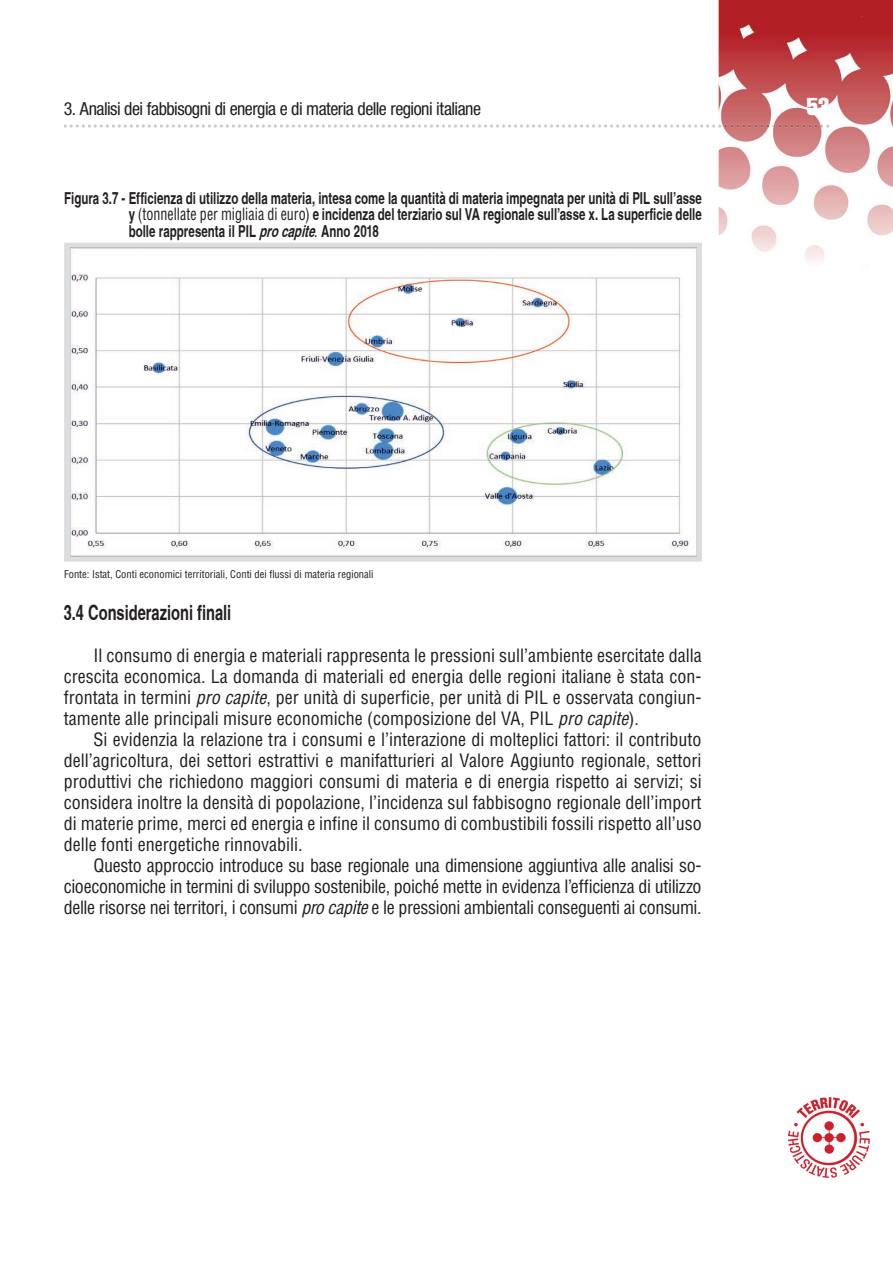
<style>
.page{position:relative;width:893px;height:1263px;background:#fff}
.page>*{position:absolute;margin:0;border:0;box-sizing:border-box;transform-origin:0 0}
.t1{font:24px "Helvetica LT Std Comp";color:#fff}
.t2{font:700 condensed 21px "Helvetica";color:#231f20;scale:.85 1}
.t3{font:condensed 18px/21px "Helvetica LT Std";color:#231f20;text-align:justify}
.t4{font:condensed 18px "Helvetica Neue LT Std";letter-spacing:-.03em;color:#231f20}
.t5{font:700 condensed 16.5px/16.5px "Helvetica";letter-spacing:.005em;color:#231f20;text-align:justify;scale:.85 1}
.t6{font:condensed 10.5px "Helvetica LT Std";color:#231f20}
.s1{font-family:"Helvetica LT Std";font-weight:400}
.s2{font-style:italic}
</style>
<div class="page">
<img style="left:719px;top:0;width:174px;height:262px">
<img style="left:724px;top:125px;width:99px;height:3px">
<svg style="left:64px;top:125px;width:657px;height:3px"></svg>
<img style="left:789px;top:1097px;width:80px;height:81px">
<svg style="left:64px;top:243px;width:638px;height:319px;background:#d9d9dc"></svg>
<img style="left:70px;top:248px;width:627px;height:308px">
<p class="t4" style="left:64px;top:98px;width:419px">3. Analisi dei fabbisogni di energia e di materia delle regioni italiane</p>
<h1 class="t1" style="left:807px;top:91px;width:24px">53</h1>
<p class="t5" style="left:129px;top:189px;width:676px;text-indent:-65px">Figura 3.7 - Efficienza di utilizzo della materia, intesa come la quantità di materia impegnata per unità di PIL sull’asse y <span class="s1">(tonnellate per migliaia di euro)</span> e incidenza del terziario sul VA regionale sull’asse x. La superficie delle bolle rappresenta il PIL <span class="s2">procapite</span><span class="s1">.</span> Anno 2018</p>
<p class="t6" style="left:64px;top:567px;width:311px">Fonte: Istat, Conti economici territoriali, Conti dei flussi di materia regionali</p>
<p class="t2" style="left:64px;top:599px;width:199px">3.4 Considerazioni finali</p>
<p class="t3" style="left:64px;top:645px;width:639px;text-indent:30px">Il consumo di energia e materiali rappresenta le pressioni sull’ambiente esercitate dalla crescita economica. La domanda di materiali ed energia delle regioni italiane è stata con&shy;frontata in termini <span class="s2">pro capite</span>, per unità di superficie, per unità di PIL e osservata congiun&shy;tamente alle principali misure economiche (composizione del VA, PIL <span class="s2">pro capite</span>).</p>
<p class="t3" style="left:64px;top:729px;width:639px;text-indent:30px">Si evidenzia la relazione tra i consumi e l’interazione di molteplici fattori: il contributo dell’agricoltura, dei settori estrattivi e manifatturieri al Valore Aggiunto regionale, settori produttivi che richiedono maggiori consumi di materia e di energia rispetto ai servizi; si considera inoltre la densità di popolazione, l’incidenza sul fabbisogno regionale dell’import di materie prime, merci ed energia e infine il consumo di combustibili fossili rispetto all’uso delle fonti energetiche rinnovabili.</p>
<p class="t3" style="left:64px;top:855px;width:639px;text-indent:30px">Questo approccio introduce su base regionale una dimensione aggiuntiva alle analisi so&shy;cioeconomiche in termini di sviluppo sostenibile, poiché mette in evidenza l’efficienza di utilizzo delle risorse nei territori, i consumi <span class="s2">pro capite</span> e le pressioni ambientali conseguenti ai consumi.</p>
</div>
